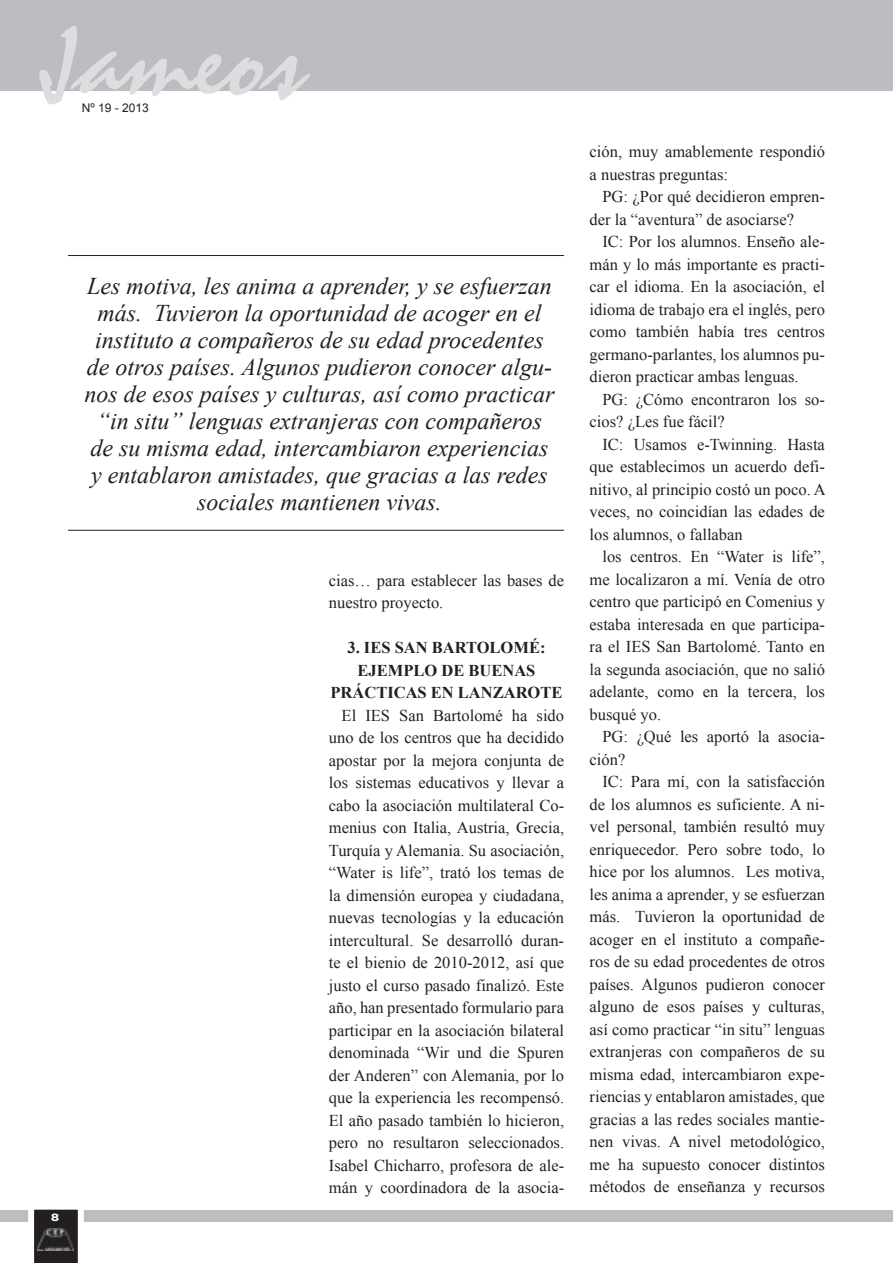
<style>
.page{position:relative;width:893px;height:1263px;background:#fff}
.page>*{position:absolute;margin:0;border:0;box-sizing:border-box;transform-origin:0 0}
.t1{font:108px "Staccato 222 BT";color:#dcdddf}
.t2{font:italic 24px/27px "Times New Roman";color:#231f20;text-align:center}
.t3{font:16.5px/22.5px "Times New Roman";color:#231f20}
.t4{font:700 16.5px/22.5px "Times New Roman";color:#231f20;text-align:center}
.t5{font:12px "Arial";color:#231f20}
.t6{font:900 expanded 10.5px "Zurich BT";color:#fff}
</style>
<div class="page">
<div style="left:0;top:1209px;width:893px;height:12px;background:#bcbdc0"></div>
<svg style="left:28px;top:1209px;width:56px;height:54px"></svg>
<div style="left:0;top:0;width:893px;height:90px;background:#bcbdc0"></div>
<img style="left:37px;top:1229px;width:37px;height:21px">
<hr style="left:68px;top:255px;width:496px;height:1px;background:#231f20">
<hr style="left:68px;top:530px;width:496px;height:1px;background:#231f20">
<h1 class="t1" style="left:39px;top:1px;width:267px">Jameos</h1>
<p class="t5" style="left:82px;top:100px;width:69px">Nº 19 - 2013</p>
<p class="t2" style="left:84px;top:272px;width:471px">Les motiva, les anima a aprender, y se esfuerzan más. Tuvieron la oportunidad de acoger en el instituto a compañeros de su edad procedentes de otros países. Algunos pudieron conocer algu&shy;nos de esos países y culturas, así como practicar “in situ” lenguas extranjeras con compañeros de su misma edad, intercambiaron experiencias y entablaron amistades, que gracias a las redes sociales mantienen vivas.</p>
<p class="t6" style="left:51px;top:1211px;width:9px">8</p>
<p class="t3" style="left:329px;top:569px;width:237px">cias… para establecer las bases de nuestro proyecto.</p>
<p class="t4" style="left:330px;top:636px;width:233px">3. IES SAN BARTOLOMÉ:<br>EJEMPLO DE BUENAS<br>PRÁCTICAS EN LANZAROTE</p>
<p class="t3" style="left:329px;top:704px;width:237px;text-align:justify;text-indent:13px">El IES San Bartolomé ha sido uno de los centros que ha decidido apostar por la mejora conjunta de los sistemas educativos y llevar a cabo la asociación multilateral Co&shy;menius con Italia, Austria, Grecia, Turquía y Alemania. Su asociación, “Water is life”, trató los temas de la dimensión europea y ciudadana, nuevas tecnologías y la educación intercultural. Se desarrolló duran&shy;te el bienio de 2010-2012, así que justo el curso pasado finalizó. Este año, han presentado formulario para participar en la asociación bilateral denominada “Wir und die Spuren der Anderen” con Alemania, por lo que la experiencia les recompensó.<br>El año pasado también lo hicieron, pero no resultaron seleccionados.<br>Isabel Chicharro, profesora de ale&shy;mán y coordinadora de la asocia-</p>
<p class="t3" style="left:590px;top:140px;width:237px">ción, muy amablemente respondió a nuestras preguntas:</p>
<p class="t3" style="left:590px;top:185px;width:237px;text-indent:13px">PG: ¿Por qué decidieron empren&shy;der la “aventura” de asociarse?</p>
<p class="t3" style="left:590px;top:230px;width:237px;text-align:justify;text-indent:13px">IC: Por los alumnos. Enseño ale&shy;mán y lo más importante es practi&shy;car el idioma. En la asociación, el idioma de trabajo era el inglés, pero como también había tres centros germano-parlantes, los alumnos pu&shy;dieron practicar ambas lenguas.</p>
<p class="t3" style="left:590px;top:388px;width:237px;text-indent:13px">PG: ¿Cómo encontraron los so&shy;cios? ¿Les fue fácil?</p>
<p class="t3" style="left:590px;top:433px;width:238px;text-align:justify;text-indent:13px">IC: Usamos e-Twinning. Hasta que establecimos un acuerdo defi&shy;nitivo, al principio costó un poco. A veces, no coincidían las edades de los alumnos, o fallaban</p>
<p class="t3" style="left:590px;top:545px;width:237px;text-align:justify;text-indent:13px">los centros. En “Water is life”, me localizaron a mí. Venía de otro centro que participó en Comenius y estaba interesada en que participa&shy;ra el IES San Bartolomé. Tanto en la segunda asociación, que no salió adelante, como en la tercera, los busqué yo.</p>
<p class="t3" style="left:590px;top:725px;width:237px;text-indent:13px">PG: ¿Qué les aportó la asocia&shy;ción?</p>
<p class="t3" style="left:590px;top:770px;width:237px;text-align:justify;text-indent:13px">IC: Para mí, con la satisfacción de los alumnos es suficiente. A ni&shy;vel personal, también resultó muy enriquecedor. Pero sobre todo, lo hice por los alumnos. Les motiva, les anima a aprender, y se esfuerzan más. Tuvieron la oportunidad de acoger en el instituto a compañe&shy;ros de su edad procedentes de otros países. Algunos pudieron conocer alguno de esos países y culturas, así como practicar “in situ” lenguas extranjeras con compañeros de su misma edad, intercambiaron expe&shy;riencias y entablaron amistades, que gracias a las redes sociales mantie&shy;nen vivas. A nivel metodológico, me ha supuesto conocer distintos métodos de enseñanza y recursos</p>
</div>
